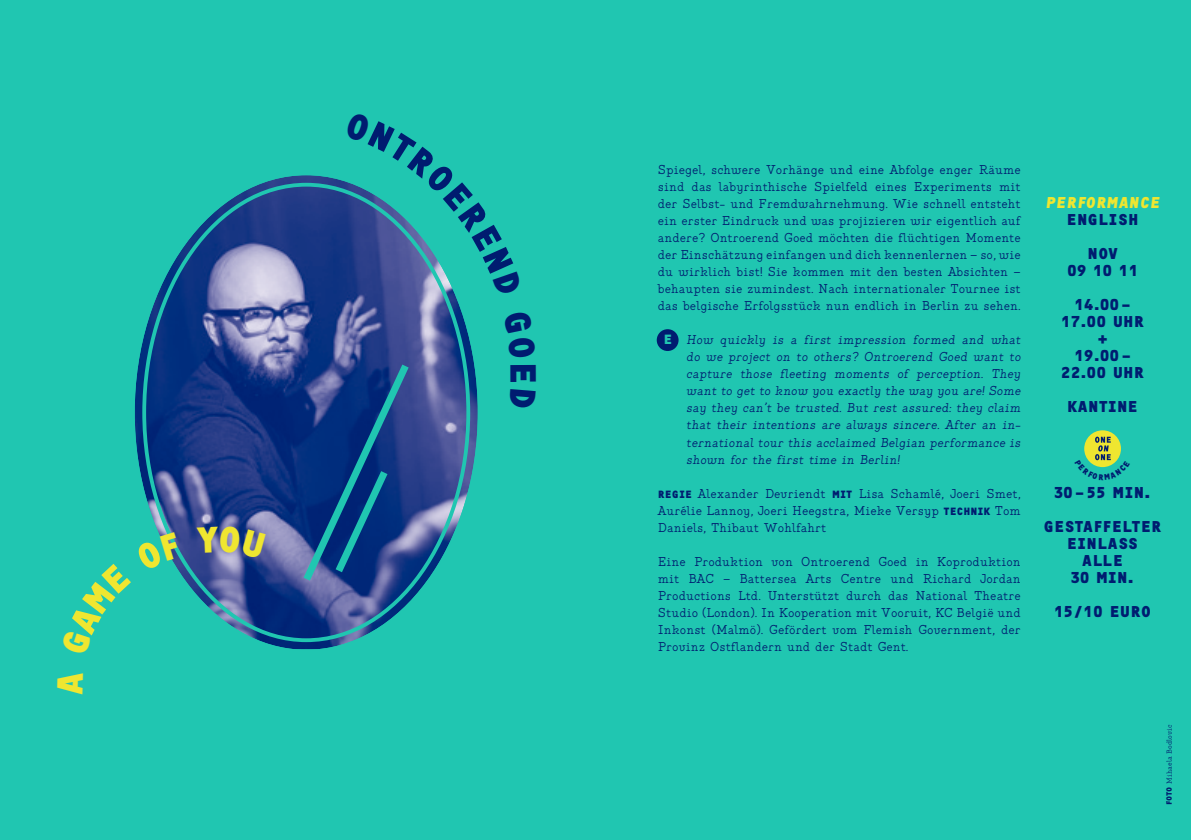
<style>
.page{position:relative;width:1191px;height:840px;background:#fff}
.page>*{position:absolute;margin:0;border:0;box-sizing:border-box;transform-origin:0 0}
.t1{font:700 38px "OCRF";color:#001c70}
.t2{font:700 16.4px/17px "OCRF";color:#001c70;text-align:center}
.t3{font:700 16.4px "OCRF";color:#efe630}
.t4{font:700 15.4px/17px "OCRF";color:#001c70;text-align:center}
.t5{font:14px/17px "Generell TW";color:#001c70;text-align:justify}
.t6{font:8px "Generell TW";color:#001c70}
.s1{font-family:"OCRF";font-weight:700;color:#20c6b1}
.s2{font-family:"OCRF";font-weight:700;font-size:11px}
.s3{font-size:16.4px}
.s4{font-size:15.4px}
.s5{font-family:"OCRF";font-weight:700}
</style>
<div class="page">
<div style="left:0;top:0;width:1191px;height:839px;background:#20c6b1"></div>
<div style="left:657px;top:329px;width:21px;height:22px;background:#001c70;border-radius:50%"></div>
<svg style="left:1084px;top:430px;width:37px;height:37px"></svg>
<img style="left:135px;top:176px;width:342px;height:472px">
<div style="left:123px;top:164px;width:366px;height:496px;border:11px solid #20c6b1;border-radius:50%"></div>
<svg style="left:303px;top:364px;width:106px;height:216px;background:#154487"></svg>
<svg style="left:344px;top:170px;width:133px;height:126px"></svg>
<svg style="left:1084px;top:436px;width:37px;height:32px"></svg>
<svg style="left:135px;top:531px;width:47px;height:117px"></svg>
<svg style="left:197px;top:525px;width:69px;height:34px;background:#5b65a2"></svg>
<h1 class="t1" style="left:548px;top:360px;width:26px;rotate:90deg">E</h1>
<p class="t5" style="left:658px;top:161px;width:364px">Spiegel, schwere Vorhänge und eine Abfolge enger Räume sind das labyrinthische Spielfeld eines Experiments mit der Selbst- und Fremdwahrnehmung. Wie schnell entsteht ein erster Eindruck und was projizieren wir eigentlich auf andere? Ontroerend Goed möchten die flüchtigen Momente der Einschätzung einfangen und dich kennenlernen – so, wie du wirklich bist! Sie kommen mit den besten Absichten – behaupten sie zumindest. Nach internationaler Tournee ist das belgische Erfolgsstück nun endlich in Berlin zu sehen.</p>
<p class="t5" style="left:686px;top:331px;width:338px;text-indent:-23px"><span class="s1">E</span> How quickly is a first impression formed and what do we project on to others? Ontroerend Goed want to capture those fleeting moments of perception. They want to get to know you exactly the way you are! Some say they can’t be trusted. But rest assured: they claim that their intentions are always sincere. After an in&shy;ternational tour this acclaimed Belgian performance is shown for the first time in Berlin!</p>
<p class="t5" style="left:658px;top:484px;width:364px"><span class="s2">REGIE</span> Alexander Devriendt <span class="s2">MIT</span> Lisa Schamlé, Joeri Smet, Aurélie Lannoy, Joeri Heegstra, Mieke Versyp <span class="s2">TECHNIK</span> Tom Daniels, Thibaut Wohlfahrt</p>
<p class="t5" style="left:658px;top:552px;width:364px">Eine Produktion von Ontroerend Goed in Koproduktion mit BAC – Battersea Arts Centre und Richard Jordan Productions Ltd. Unterstützt durch das National Theatre Studio (London). In Kooperation mit Vooruit, KC België und Inkonst (Malmö). Gefördert vom Flemish Government, der Provinz Ostflandern und der Stadt Gent.</p>
<p class="t3" style="left:1045px;top:192px;width:119px">PERFORMANCE</p>
<p class="t2" style="left:1066px;top:202px;width:74px;line-height:34px">ENGLISH<br>NOV</p>
<p class="t4" style="left:1067px;top:261px;width:73px">09 10 11</p>
<p class="t4" style="left:1060px;top:295px;width:85px">14.00 –<br>17.00 <span class="s3">UHR</span></p>
<p class="t2" style="left:1097px;top:329px;width:12px">+</p>
<p class="t4" style="left:1060px;top:346px;width:85px">19.00 –<br>22.00 <span class="s3">UHR</span></p>
<p class="t2" style="left:1067px;top:397px;width:72px">KANTINE</p>
<p class="t4" style="left:1054px;top:482px;width:98px">30 – 55 <span class="s3">MIN.</span></p>
<p class="t2" style="left:1043px;top:516px;width:120px">GESTAFFELTER<br>EINLASS<br>ALLE<br><span class="s4">30</span> MIN.</p>
<p class="t4" style="left:1053px;top:601px;width:99px">15/10 <span class="s3">EURO</span></p>
<p class="t6" style="left:1165px;top:804px;width:82px;rotate:-90deg"><span class="s5">FOTO</span> Mihaela Bodlovic</p>
</div>
